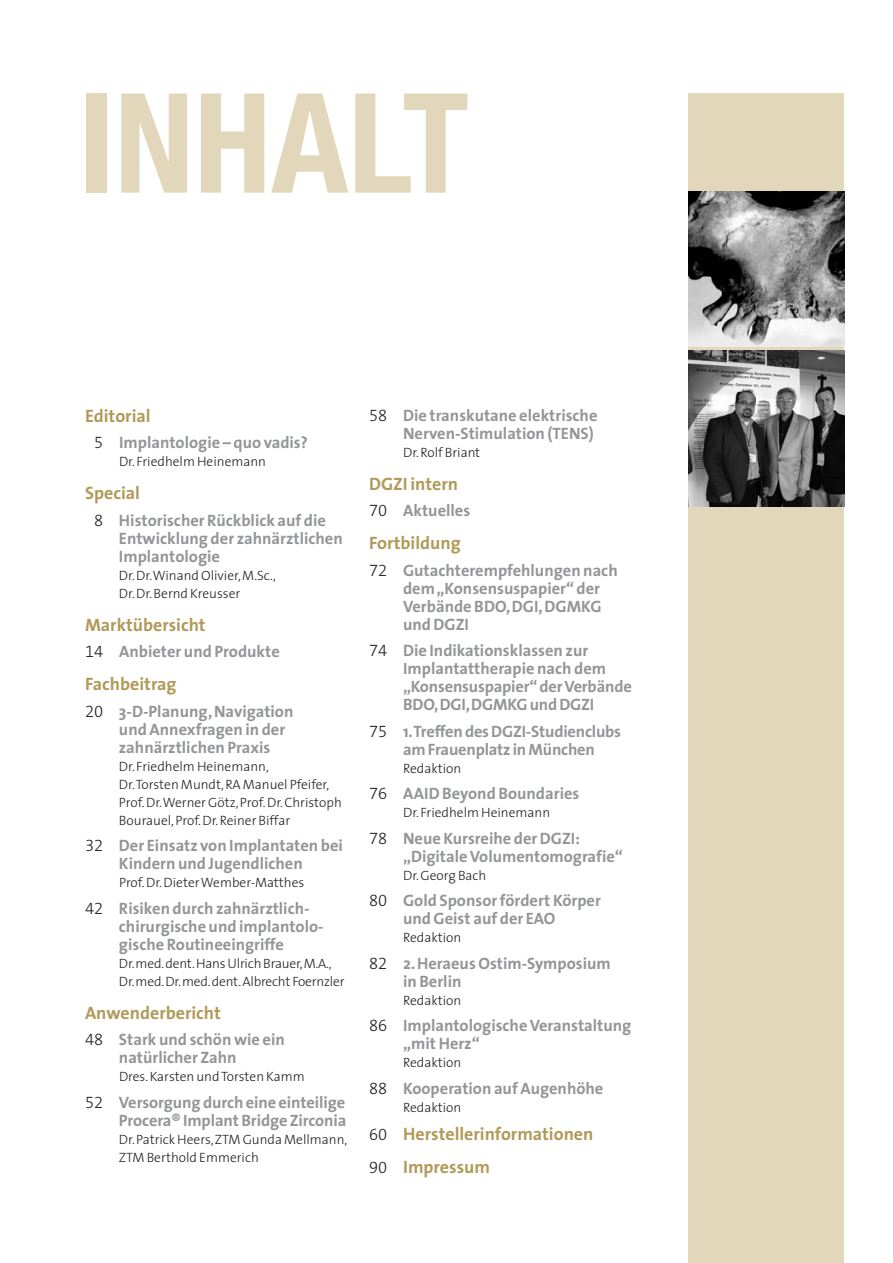
<style>
.page{position:relative;width:893px;height:1263px;background:#fff}
.page>*{position:absolute;margin:0;border:0;box-sizing:border-box;transform-origin:0 0}
.t1{font:700 condensed 138.9px "Helvetica Neue";color:#e3d7bb}
.t2{font:700 18px/33px "The Sans";color:#b19a59}
.t3{font:700 16.5px/18px "The Sans";color:#939598}
.t4{font:300 13.5px/18px "The Sans";color:#231f20}
.s1{font-family:"The Sans Light Expert";font-weight:400;color:#231f20}
.s2{font-family:"The Sans Light Expert";font-weight:400;font-size:16.5px;color:#231f20}
</style>
<div class="page">
<div style="left:689px;top:94px;width:155px;height:1169px;background:#e3d7bb"></div>
<img style="left:689px;top:191px;width:155px;height:156px">
<img style="left:689px;top:351px;width:155px;height:155px">
<h1 class="t1" style="left:78px;top:93px;width:392px">INHALT</h1>
<p class="t2" style="left:85px;top:400px;width:67px">Editorial</p>
<p class="t3" style="left:94px;top:434px;width:215px"><span class="s1">5</span> Implantologie – quo vadis?</p>
<p class="t4" style="left:119px;top:454px;width:149px">Dr. Friedhelm Heinemann</p>
<p class="t2" style="left:85px;top:477px;width:57px">Special</p>
<p class="t3" style="left:119px;top:512px;width:225px;text-indent:-25px"><span class="s1">8</span> Historischer Rückblick auf die<br>Entwicklung der zahnärztlichen<br>Implantologie</p>
<p class="t4" style="left:119px;top:567px;width:158px">Dr. Dr.Winand Olivier,M.Sc.,<br>Dr. Dr. Bernd Kreusser</p>
<p class="t2" style="left:85px;top:609px;width:122px">Marktübersicht</p>
<p class="t3" style="left:85px;top:643px;width:196px"><span class="s1">14</span> Anbieter und Produkte</p>
<p class="t2" style="left:85px;top:668px;width:93px">Fachbeitrag</p>
<p class="t3" style="left:119px;top:703px;width:176px;text-indent:-34px"><span class="s1">20</span> 3-D-Planung,Navigation und Annexfragen in der zahnärztlichen Praxis</p>
<p class="t4" style="left:119px;top:758px;width:224px">Dr. Friedhelm Heinemann,<br>Dr.Torsten Mundt,RA Manuel Pfeifer, Prof. Dr.Werner Götz,Prof. Dr. Christoph Bourauel,Prof. Dr. Reiner Biffar</p>
<p class="t3" style="left:85px;top:837px;width:259px;text-align:center"><span class="s1">32</span> Der Einsatz von Implantaten bei<br>Kindern und Jugendlichen</p>
<p class="t4" style="left:119px;top:875px;width:187px">Prof. Dr. Dieter Wember-Matthes</p>
<p class="t3" style="left:119px;top:900px;width:206px;text-indent:-34px"><span class="s1">42</span> Risiken durch zahnärztlich&shy;chirurgische und implantolo&shy;gische Routineeingriffe</p>
<p class="t4" style="left:119px;top:955px;width:227px">Dr.med.dent.Hans Ulrich Brauer,M.A.,<br>Dr.med.Dr.med.dent.Albrecht Foernzler</p>
<p class="t2" style="left:85px;top:997px;width:137px">Anwenderbericht</p>
<p class="t3" style="left:119px;top:1031px;width:167px;text-indent:-34px"><span class="s1">48</span> Stark und schön wie ein natürlicher Zahn</p>
<p class="t4" style="left:119px;top:1069px;width:187px">Dres. Karsten und Torsten Kamm</p>
<p class="t3" style="left:85px;top:1094px;width:263px;text-align:right"><span class="s1">52</span> Versorgung durch eine einteilige<br>Procera® Implant Bridge Zirconia</p>
<p class="t4" style="left:119px;top:1131px;width:230px">Dr. Patrick Heers,ZTM Gunda Mellmann,<br>ZTM Berthold Emmerich</p>
<p class="t3" style="left:369px;top:406px;width:230px;text-align:right"><span class="s1">58</span> Die transkutane elektrische<br>Nerven-Stimulation (TENS)</p>
<p class="t4" style="left:403px;top:444px;width:79px">Dr. Rolf Briant</p>
<p class="t2" style="left:369px;top:468px;width:90px">DGZI intern</p>
<p class="t3" style="left:369px;top:502px;width:103px"><span class="s1">70</span> Aktuelles</p>
<p class="t2" style="left:369px;top:527px;width:93px">Fortbildung</p>
<p class="t3" style="left:403px;top:561px;width:216px;text-indent:-34px"><span class="s1">72</span> Gutachterempfehlungen nach dem „Konsensuspapier“ der<br>Verbände BDO,DGI,DGMKG und DGZI</p>
<p class="t3" style="left:403px;top:642px;width:230px;text-indent:-34px"><span class="s1">74</span> Die Indikationsklassen zur<br>Implantattherapie nach dem „Konsensuspapier“ der Verbände<br>BDO,DGI,DGMKG und DGZI</p>
<p class="t3" style="left:369px;top:723px;width:253px;text-align:center"><span class="s1">75</span> 1.Treffen des DGZI-Studienclubs am Frauenplatz in München</p>
<p class="t4" style="left:403px;top:760px;width:60px">Redaktion</p>
<p class="t3" style="left:369px;top:785px;width:212px"><span class="s1">76</span> AAID Beyond Boundaries</p>
<p class="t4" style="left:403px;top:805px;width:149px">Dr. Friedhelm Heinemann</p>
<p class="t3" style="left:403px;top:830px;width:221px;text-indent:-34px"><span class="s1">78</span> Neue Kursreihe der DGZI: „Digitale Volumentomografie“</p>
<p class="t4" style="left:403px;top:867px;width:85px">Dr. Georg Bach</p>
<p class="t3" style="left:403px;top:892px;width:199px;text-indent:-34px"><span class="s1">80</span> Gold Sponsor fördert Körper und Geist auf der EAO</p>
<p class="t4" style="left:403px;top:930px;width:60px">Redaktion</p>
<p class="t3" style="left:403px;top:955px;width:209px;text-indent:-34px"><span class="s1">82</span> 2. Heraeus Ostim-Symposium in Berlin</p>
<p class="t4" style="left:403px;top:992px;width:60px">Redaktion</p>
<p class="t3" style="left:403px;top:1017px;width:230px;text-indent:-34px"><span class="s1">86</span> Implantologische Veranstaltung „mit Herz“</p>
<p class="t4" style="left:403px;top:1055px;width:60px">Redaktion</p>
<p class="t3" style="left:369px;top:1080px;width:236px"><span class="s1">88</span> Kooperation auf Augenhöhe</p>
<p class="t4" style="left:403px;top:1099px;width:60px">Redaktion</p>
<p class="t2" style="left:369px;top:1118px;width:226px"><span class="s2">60</span> Herstellerinformationen<br><span class="s2">90</span> Impressum</p>
</div>
